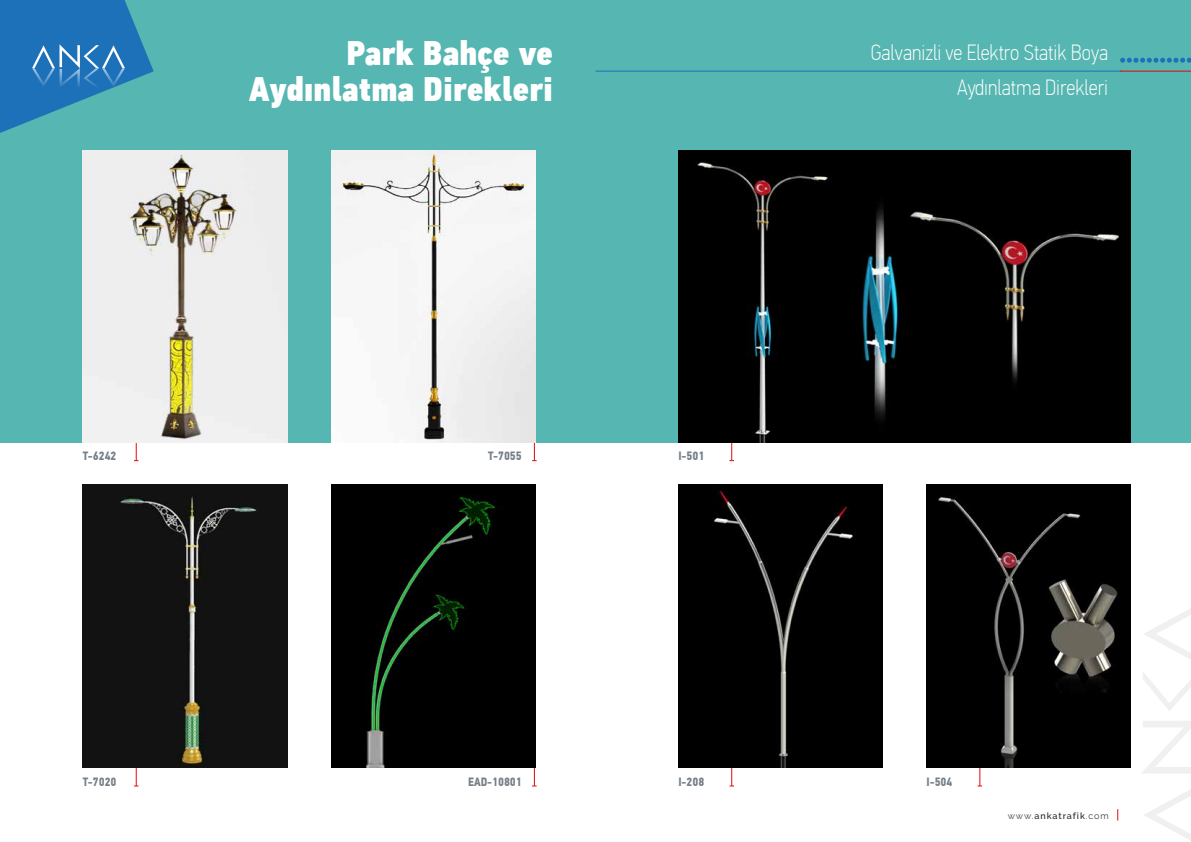
<style>
.page{position:relative;width:1191px;height:842px;background:#fff}
.page>*{position:absolute;margin:0;border:0;box-sizing:border-box;transform-origin:0 0}
.t1{font:34px/36px "PF Din Text Cond Pro X Black";letter-spacing:-.005em;color:#fff;text-align:right}
.t2{font:100 22px/34.4px "PF Din Text Cond Pro";color:#fff;text-align:right}
.t3{font:700 12px "PF Din Text Cond Pro";color:#757f88}
.t4{font:600 9px "Raleway";letter-spacing:.1em;color:#3c3c3b}
.s1{font-weight:400}
</style>
<div class="page">
<div style="left:595px;top:0;width:596px;height:442px;background:#56b6b1"></div>
<svg style="left:134px;top:443px;width:4px;height:18px"></svg>
<svg style="left:729px;top:442px;width:5px;height:19px"></svg>
<svg style="left:134px;top:768px;width:4px;height:18px"></svg>
<svg style="left:729px;top:768px;width:5px;height:18px"></svg>
<svg style="left:532px;top:442px;width:4px;height:19px"></svg>
<svg style="left:532px;top:762px;width:4px;height:24px"></svg>
<svg style="left:977px;top:768px;width:5px;height:18px"></svg>
<div style="left:0;top:0;width:595px;height:442px;background:#56b6b1"></div>
<svg style="left:0;top:0;width:154px;height:133px"></svg>
<svg style="left:1142px;top:721px;width:49px;height:52px"></svg>
<svg style="left:1144px;top:609px;width:47px;height:50px"></svg>
<svg style="left:1144px;top:790px;width:47px;height:50px"></svg>
<svg style="left:1143px;top:672px;width:48px;height:39px"></svg>
<hr style="left:595px;top:71px;width:526px;height:1px;background:#1d71b8">
<hr style="left:1120px;top:71px;width:71px;height:1px;background:#e30613">
<svg style="left:1120px;top:58px;width:71px;height:5px"></svg>
<img style="left:83px;top:151px;width:204px;height:292px">
<img style="left:678px;top:150px;width:452px;height:292px">
<div style="left:83px;top:484px;width:204px;height:284px;background:#121212"></div>
<div style="left:678px;top:484px;width:204px;height:284px;background:#000"></div>
<img style="left:331px;top:151px;width:204px;height:292px">
<img style="left:331px;top:484px;width:204px;height:284px">
<img style="left:926px;top:484px;width:204px;height:284px">
<h1 class="t1" style="left:249px;top:36px;width:306px">Park Bahçe ve<br>Aydınlatma Direkleri</h1>
<p class="t3" style="left:83px;top:449px;width:35px">T-6242</p>
<p class="t3" style="left:678px;top:449px;width:27px">I-501</p>
<p class="t3" style="left:488px;top:449px;width:35px">T-7055</p>
<p class="t2" style="left:870px;top:35px;width:239px">Galvanizli ve Elektro Statik Boya<br>Aydınlatma Direkleri</p>
<p class="t3" style="left:83px;top:774px;width:35px">T-7020</p>
<p class="t3" style="left:678px;top:774px;width:27px">I-208</p>
<p class="t3" style="left:468px;top:774px;width:55px">EAD-10801</p>
<p class="t3" style="left:926px;top:774px;width:27px">I-504</p>
<p class="t4" style="left:1007px;top:810px;width:103px"><span class="s1">www.</span>ankatrafik<span class="s1">.com</span></p>
</div>
